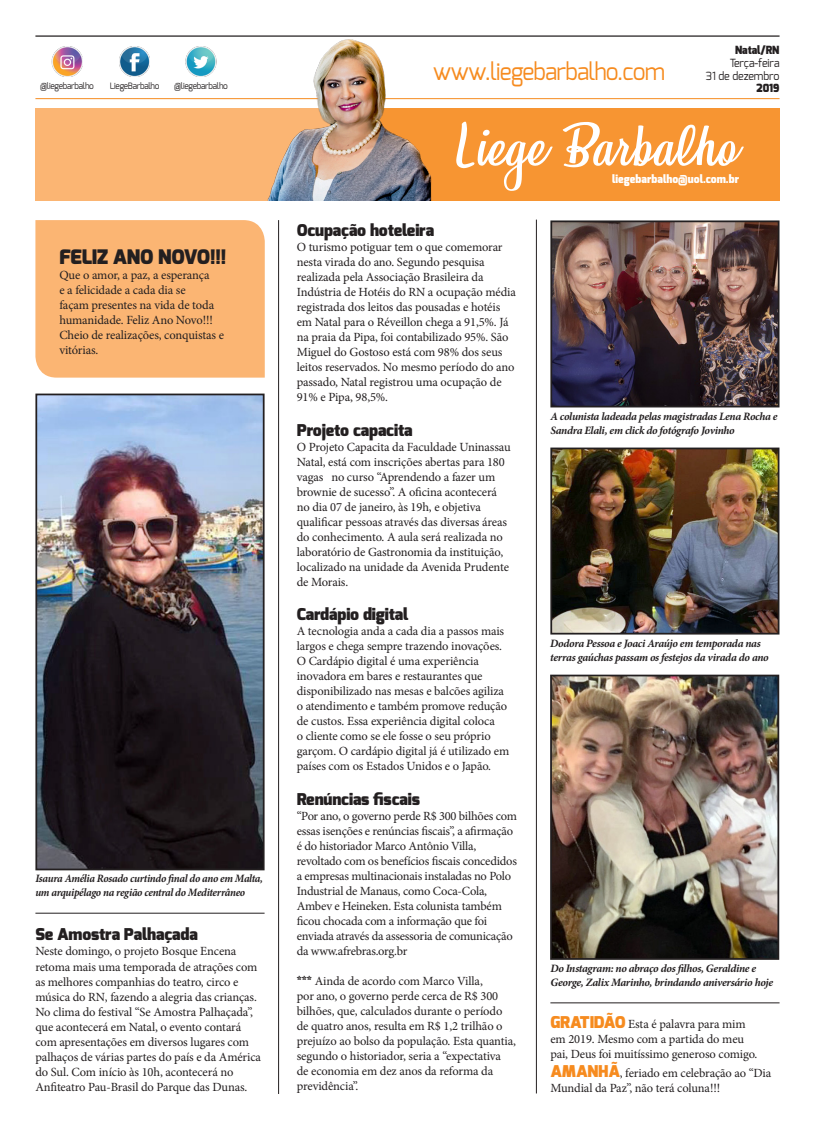
<style>
.page{position:relative;width:815px;height:1124px;background:#fff}
.page>*{position:absolute;margin:0;border:0;box-sizing:border-box;transform-origin:0 0}
.t1{font:51.25px "Honeymoon Personal Use";color:#fff}
.Assinatura{font:23.88px "Exo";letter-spacing:-.03em;color:#f68b1f;scale:.95 1}
.t2{font:900 20px "Exo";letter-spacing:-.01em;color:#231f20}
.t3{font:900 16.25px "Exo";letter-spacing:-.01em;color:#231f20}
.t4{font:12.5px/15px "Minion Pro";letter-spacing:-.01em;color:#231f20}
.t5{font:italic 700 11.25px/13.5px "Minion Pro";letter-spacing:-.03em;color:#231f20}
.t6{font:italic 700 11.25px/13.5px "Minion Pro";letter-spacing:-.03em;color:#231f20;scale:.96 1}
.Assinatura-2{font:900 11.25px "Exo";color:#fff;scale:.95 1}
.Assinatura-3{font:11.25px "Exo";letter-spacing:-.01em;color:#231f20;scale:.95 1}
.Assinatura-4{font:900 11.25px "Exo";letter-spacing:-.01em;color:#231f20;scale:.95 1}
.Assinatura-5{font:8.75px "Exo";letter-spacing:-.03em;color:#231f20;scale:.95 1}
.s1{font-family:"Exo";font-weight:900}
.s2{font-family:"Exo";font-weight:900;font-size:16.25px;color:#f68b1f}
</style>
<div class="page">
<hr style="left:35px;top:35px;width:745px;height:2px;background:#231f20">
<hr style="left:35px;top:98px;width:745px;height:1px;background:#f68b1f">
<img style="left:52px;top:47px;width:30px;height:30px">
<img style="left:119px;top:47px;width:31px;height:30px">
<img style="left:186px;top:47px;width:30px;height:30px">
<div style="left:35px;top:108px;width:745px;height:93px;background:#fbb573"></div>
<div style="left:331px;top:108px;width:449px;height:93px;background:#f79532"></div>
<img style="left:242px;top:35px;width:235px;height:166px">
<hr style="left:550px;top:1002px;width:230px;height:1px;background:#231f20">
<img style="left:553px;top:677px;width:223px;height:279px">
<div style="left:550px;top:674px;width:229px;height:285px;border:2px solid #231f20"></div>
<img style="left:553px;top:223px;width:223px;height:181px">
<div style="left:550px;top:220px;width:229px;height:187px;border:2px solid #231f20"></div>
<img style="left:553px;top:450px;width:223px;height:181px">
<div style="left:550px;top:447px;width:229px;height:187px;border:2px solid #231f20"></div>
<div style="left:35px;top:220px;width:230px;height:157px;background:#fbb573"></div>
<hr style="left:35px;top:912px;width:230px;height:1px;background:#231f20">
<hr style="left:278px;top:220px;width:1px;height:873px;background:#231f20">
<hr style="left:536px;top:219px;width:1px;height:874px;background:#231f20">
<img style="left:38px;top:396px;width:224px;height:471px">
<div style="left:35px;top:393px;width:230px;height:477px;border:2px solid #231f20"></div>
<p class="Assinatura-5" style="left:40px;top:80px;width:58px">@liegebarbalho</p>
<p class="Assinatura-5" style="left:110px;top:80px;width:54px">LiegeBarbalho</p>
<p class="Assinatura-5" style="left:174px;top:80px;width:58px">@liegebarbalho</p>
<p class="t2" style="left:59px;top:244px;width:168px">FELIZ ANO NOVO!!!</p>
<p class="t4" style="left:59px;top:267px;width:166px">Que o amor, a paz, a esperança<br>e a felicidade a cada dia se<br>façam presentes na vida de toda humanidade. Feliz Ano Novo!!!<br>Cheio de realizações, conquistas e vitórias.</p>
<p class="t6" style="left:35px;top:871px;width:239px">Isaura Amélia Rosado curtindo final do ano em Malta, um arquipélago na região central do Mediterrâneo</p>
<p class="t3" style="left:35px;top:924px;width:164px">Se Amostra Palhaçada</p>
<p class="t4" style="left:35px;top:943px;width:227px">Neste domingo, o projeto Bosque Encena retoma mais uma temporada de atrações com as melhores companhias do teatro, circo e música do RN, fazendo a alegria das crianças.<br>No clima do festival “Se Amostra Palhaçada”, que acontecerá em Natal, o evento contará com apresentações em diversos lugares com palhaços de várias partes do país e da América do Sul. Com início às 10h, acontecerá no Anfiteatro Pau-Brasil do Parque das Dunas.</p>
<p class="Assinatura-4" style="left:735px;top:43px;width:48px">Natal/RN</p>
<p class="Assinatura-3" style="left:730px;top:56px;width:54px">Terça-feira</p>
<p class="Assinatura-3" style="left:706px;top:68px;width:79px">31 de dezembro</p>
<p class="Assinatura-4" style="left:757px;top:81px;width:26px">2019</p>
<p class="t1" style="left:458px;top:117px;width:281px">Liege Barbalho</p>
<p class="Assinatura" style="left:433px;top:56px;width:246px">www.liegebarbalho.com</p>
<p class="Assinatura-2" style="left:612px;top:171px;width:135px">liegebarbalho@uol.com.br</p>
<p class="t3" style="left:297px;top:219px;width:139px">Ocupação hoteleira</p>
<p class="t4" style="left:297px;top:239px;width:221px">O turismo potiguar tem o que comemorar nesta virada do ano. Segundo pesquisa realizada pela Associação Brasileira da Indústria de Hotéis do RN a ocupação média registrada dos leitos das pousadas e hotéis em Natal para o Réveillon chega a 91,5%. Já na praia da Pipa, foi contabilizado 95%. São Miguel do Gostoso está com 98% dos seus leitos reservados. No mesmo período do ano passado, Natal registrou uma ocupação de 91% e Pipa, 98,5%.</p>
<p class="t3" style="left:297px;top:419px;width:117px">Projeto capacita</p>
<p class="t4" style="left:297px;top:439px;width:215px">O Projeto Capacita da Faculdade Uninassau Natal, está com inscrições abertas para 180 vagas no curso “Aprendendo a fazer um brownie de sucesso”. A oficina acontecerá no dia 07 de janeiro, às 19h, e objetiva qualificar pessoas através das diversas áreas do conhecimento. A aula será realizada no laboratório de Gastronomia da instituição, localizado na unidade da Avenida Prudente de Morais.</p>
<p class="t3" style="left:297px;top:603px;width:113px">Cardápio digital</p>
<p class="t4" style="left:297px;top:623px;width:214px">A tecnologia anda a cada dia a passos mais largos e chega sempre trazendo inovações.<br>O Cardápio digital é uma experiência inovadora em bares e restaurantes que disponibilizado nas mesas e balcões agiliza o atendimento e também promove redução de custos. Essa experiência digital coloca<br>o cliente como se ele fosse o seu próprio garçom. O cardápio digital já é utilizado em países com os Estados Unidos e o Japão.</p>
<p class="t3" style="left:297px;top:788px;width:125px">Renúncias fiscais</p>
<p class="t4" style="left:297px;top:808px;width:222px">“Por ano, o governo perde R$ 300 bilhões com essas isenções e renúncias fiscais”, a afirmação é do historiador Marco Antônio Villa, revoltado com os benefícios fiscais concedidos a empresas multinacionais instaladas no Polo Industrial de Manaus, como Coca-Cola, Ambev e Heineken. Esta colunista também ficou chocada com a informação que foi enviada através da assessoria de comunicação da www.afrebras.org.br</p>
<p class="t4" style="left:297px;top:973px;width:221px"><span class="s1">***</span> Ainda de acordo com Marco Villa,<br>por ano, o governo perde cerca de R$ 300 bilhões, que, calculados durante o período de quatro anos, resulta em R$ 1,2 trilhão o prejuízo ao bolso da população. Esta quantia, segundo o historiador, seria a “expectativa de economia em dez anos da reforma da previdência”.</p>
<p class="t5" style="left:550px;top:409px;width:229px">A colunista ladeada pelas magistradas Lena Rocha e<br>Sandra Elali, em click do fotógrafo Jovinho</p>
<p class="t5" style="left:550px;top:636px;width:220px">Dodora Pessoa e Joaci Araújo em temporada nas terras gaúchas passam os festejos da virada do ano</p>
<p class="t5" style="left:550px;top:961px;width:224px">Do Instagram: no abraço dos filhos, Geraldine e<br>George, Zalix Marinho, brindando aniversário hoje</p>
<p class="t4" style="left:550px;top:1016px;width:209px"><span class="s2">GRATIDÃO</span> Esta é palavra para mim em 2019. Mesmo com a partida do meu pai, Deus foi muitíssimo generoso comigo.</p>
<p class="t4" style="left:550px;top:1065px;width:222px"><span class="s2">AMANHÃ</span>, feriado em celebração ao “Dia<br>Mundial da Paz”, não terá coluna!!!</p>
</div>
